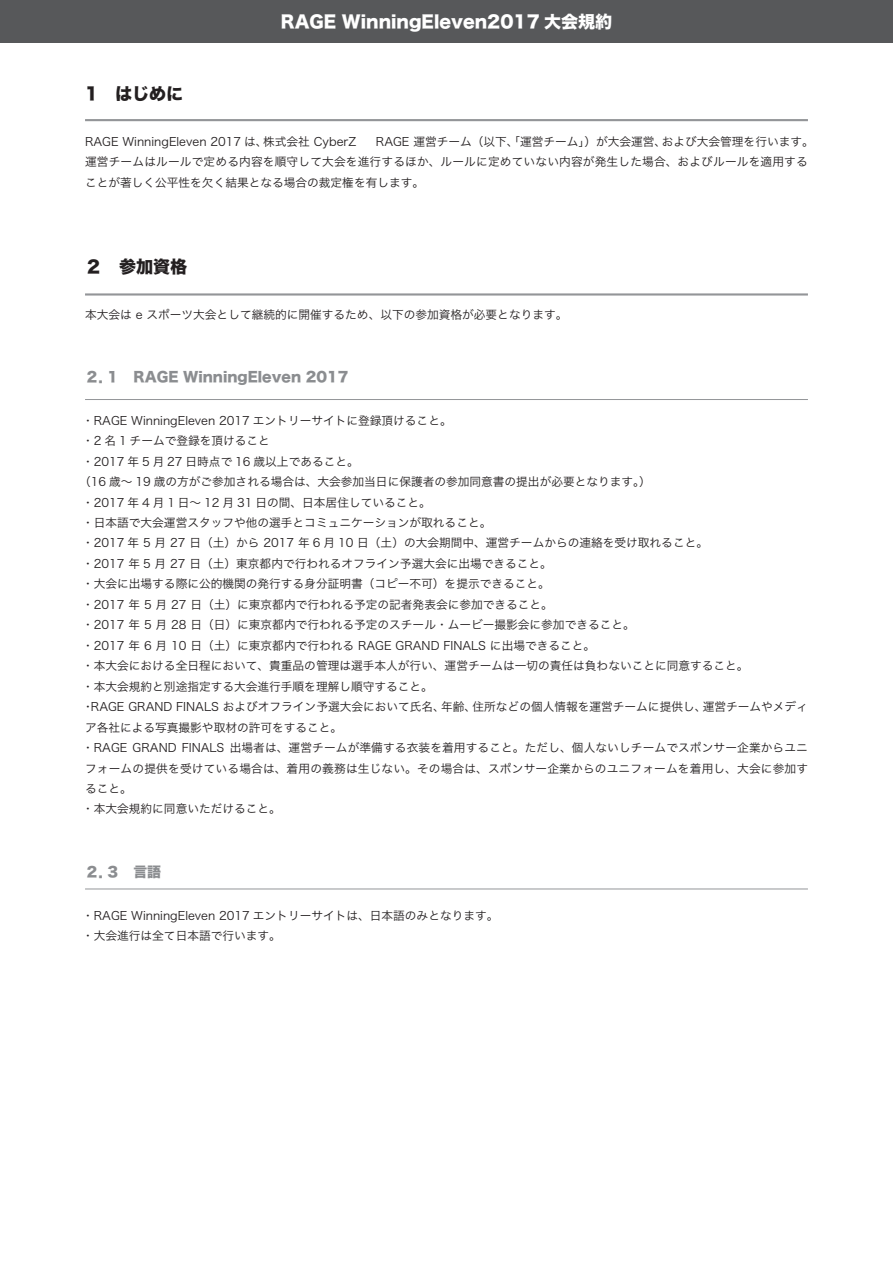
<style>
.page{position:relative;width:893px;height:1263px;background:#fff}
.page>*{position:absolute;margin:0;border:0;box-sizing:border-box;transform-origin:0 0}
.t1{font:16.95px "Hiragino Sans W8";color:#fff}
.t2{font:16.95px "Hiragino Sans W8";color:#231f20}
.t3{font:13.8px "Hiragino Sans W8";color:#8b8d90}
.t4{font:11.7px/20.4px "Hiragino Sans W3";color:#231f20}
</style>
<div class="page">
<div style="left:0;top:0;width:893px;height:43px;background:#57585a"></div>
<hr style="left:85px;top:119px;width:723px;height:2px;background:#939598">
<hr style="left:85px;top:293px;width:723px;height:3px;background:#939598">
<hr style="left:85px;top:399px;width:723px;height:1px;background:#939598">
<hr style="left:85px;top:889px;width:723px;height:1px;background:#939598">
<h1 class="t1" style="left:281px;top:12px;width:333px">RAGE WinningEleven2017 大会規約</h1>
<h1 class="t2" style="left:85px;top:84px;width:100px">1 はじめに</h1>
<p class="t4" style="left:85px;top:130px;width:730px">RAGE WinningEleven 2017 は、株式会社 CyberZ 　 RAGE 運営チーム（以下、「運営チーム」）が大会運営、および大会管理を行います。運営チームはルールで定める内容を順守して大会を進行するほか、ルールに定めていない内容が発生した場合、およびルールを適用することが著しく公平性を欠く結果となる場合の裁定権を有します。</p>
<h1 class="t2" style="left:85px;top:257px;width:104px">２　参加資格</h1>
<p class="t4" style="left:85px;top:303px;width:484px">本大会は e スポーツ大会として継続的に開催するため、以下の参加資格が必要となります。</p>
<p class="t3" style="left:85px;top:369px;width:265px">２．１　RAGE WinningEleven 2017</p>
<p class="t4" style="left:82px;top:409px;width:371px">・RAGE WinningEleven 2017 エントリーサイトに登録頂けること。</p>
<p class="t4" style="left:82px;top:430px;width:189px">・2 名 1 チームで登録を頂けること</p>
<p class="t4" style="left:82px;top:450px;width:278px">・2017 年 5 月 27 日時点で 16 歳以上であること。</p>
<p class="t4" style="left:79px;top:471px;width:573px">（16 歳～ 19 歳の方がご参加される場合は、大会参加当日に保護者の参加同意書の提出が必要となります。）</p>
<p class="t4" style="left:82px;top:491px;width:350px">・2017 年 4 月 1 日～ 12 月 31 日の間、日本居住していること。</p>
<p class="t4" style="left:82px;top:511px;width:411px">・日本語で大会運営スタッフや他の選手とコミュニケーションが取れること。</p>
<p class="t4" style="left:82px;top:532px;width:627px">・2017 年 5 月 27 日（土）から 2017 年 6 月 10 日（土）の大会期間中、運営チームからの連絡を受け取れること。</p>
<p class="t4" style="left:82px;top:552px;width:471px">・2017 年 5 月 27 日（土）東京都内で行われるオフライン予選大会に出場できること。</p>
<p class="t4" style="left:82px;top:573px;width:469px">・大会に出場する際に公的機関の発行する身分証明書（コピー不可）を提示できること。</p>
<p class="t4" style="left:82px;top:593px;width:472px">・2017 年 5 月 27 日（土）に東京都内で行われる予定の記者発表会に参加できること。</p>
<p class="t4" style="left:82px;top:614px;width:554px">・2017 年 5 月 28 日（日）に東京都内で行われる予定のスチール・ムービー撮影会に参加できること。</p>
<p class="t4" style="left:82px;top:634px;width:515px">・2017 年 6 月 10 日（土）に東京都内で行われる RAGE GRAND FINALS に出場できること。</p>
<p class="t4" style="left:82px;top:655px;width:668px">・本大会における全日程において、貴重品の管理は選手本人が行い、運営チームは一切の責任は負わないことに同意すること。</p>
<p class="t4" style="left:82px;top:675px;width:352px">・本大会規約と別途指定する大会進行手順を理解し順守すること。</p>
<p class="t4" style="left:82px;top:696px;width:727px">・RAGE GRAND FINALS およびオフライン予選大会において氏名、年齢、住所などの個人情報を運営チームに提供し、運営チームやメディ</p>
<p class="t4" style="left:85px;top:716px;width:259px">ア各社による写真撮影や取材の許可をすること。</p>
<p class="t4" style="left:82px;top:737px;width:727px">・RAGE GRAND FINALS 出場者は、運営チームが準備する衣装を着用すること。ただし、個人ないしチームでスポンサー企業からユニ</p>
<p class="t4" style="left:85px;top:757px;width:725px">フォームの提供を受けている場合は、着用の義務は生じない。その場合は、スポンサー企業からのユニフォームを着用し、大会に参加す</p>
<p class="t4" style="left:85px;top:777px;width:48px">ること。</p>
<p class="t4" style="left:82px;top:798px;width:200px">・本大会規約に同意いただけること。</p>
<p class="t3" style="left:85px;top:864px;width:78px">２．３　言語</p>
<p class="t4" style="left:82px;top:904px;width:418px">・RAGE WinningEleven 2017 エントリーサイトは、日本語のみとなります。・大会進行は全て日本語で行います。</p>
</div>
